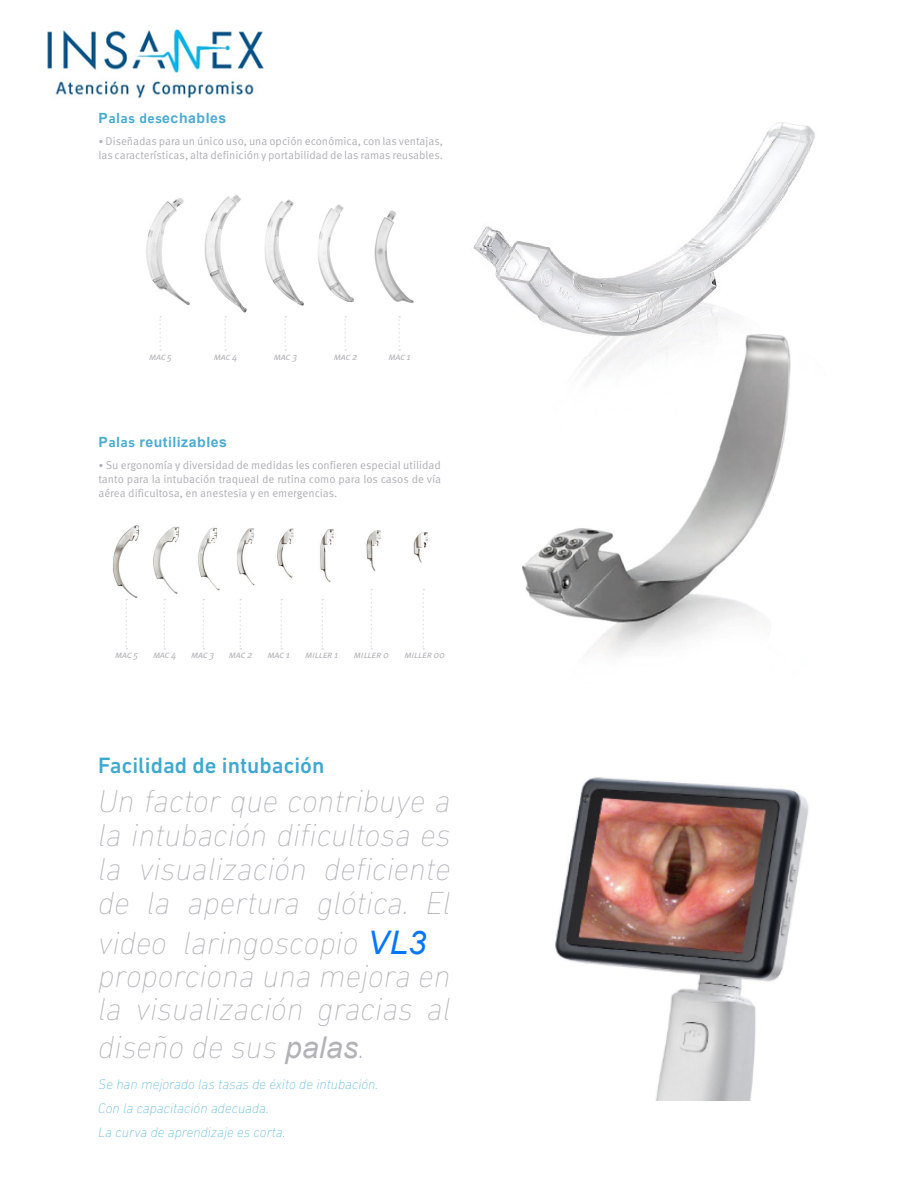
<style>
.page{position:relative;width:918px;height:1188px;background:#fff}
.page>*{position:absolute;margin:0;border:0;box-sizing:border-box;transform-origin:0 0}
.t1{font:italic 200 32.4px/33.9px "DIN Next LT Pro";color:#b0afb5;text-align:justify}
.t2{font:500 22.65px "DIN Next LT Pro";color:#3ea9d0}
.t3{font:italic 200 14.1px/24px "DIN Next LT Pro";color:#3ea9d0}
.t4{font:700 14.1px "Arial";letter-spacing:.025em;color:#4dacd1}
.t5{font:11.25px/14.1px "Meta Pro";color:#b0afb5}
.t6{font:italic 9.9px "Meta Pro";letter-spacing:-.03em;color:#b0afb5}
.s1{font-family:"DIN Next LT Pro";font-weight:500;color:#3ea9d0}
.s2{font-family:"DIN Next LT Pro";font-weight:500}
.s3{font-family:"Arial";font-weight:400;color:#0076ff}
.s4{font-family:"Arial";font-weight:400;font-size:30px;color:#b2b2b7}
</style>
<div class="page">
<img style="left:146px;top:195px;width:268px;height:123px">
<img style="left:112px;top:525px;width:316px;height:88px">
<img style="left:473px;top:122px;width:316px;height:236px">
<img style="left:789px;top:123px;width:26px;height:65px">
<img style="left:522px;top:448px;width:260px;height:207px">
<img style="left:712px;top:334px;width:79px;height:114px">
<svg style="left:159px;top:316px;width:2px;height:35px"></svg>
<svg style="left:224px;top:316px;width:2px;height:35px"></svg>
<svg style="left:284px;top:316px;width:2px;height:35px"></svg>
<svg style="left:344px;top:316px;width:2px;height:35px"></svg>
<svg style="left:398px;top:316px;width:2px;height:35px"></svg>
<svg style="left:126px;top:599px;width:1px;height:51px"></svg>
<svg style="left:164px;top:599px;width:1px;height:51px"></svg>
<svg style="left:203px;top:599px;width:1px;height:51px"></svg>
<svg style="left:240px;top:599px;width:1px;height:51px"></svg>
<svg style="left:281px;top:599px;width:1px;height:51px"></svg>
<svg style="left:322px;top:599px;width:1px;height:51px"></svg>
<svg style="left:371px;top:589px;width:1px;height:61px"></svg>
<svg style="left:423px;top:589px;width:1px;height:61px"></svg>
<img style="left:555px;top:777px;width:254px;height:324px">
<img style="left:47px;top:29px;width:217px;height:70px">
<p class="t4" style="left:98px;top:111px;width:130px">P<span class="s1">a</span>l<span class="s1">as des</span>echables</p>
<p class="t5" style="left:98px;top:134px;width:346px"><span class="s2">•</span> Diseñadas para un único uso, una opción económica, con las ventajas, las características, alta definición y portabilidad de las ramas reusables.</p>
<p class="t6" style="left:149px;top:351px;width:25px">mac 5</p>
<p class="t6" style="left:214px;top:351px;width:25px">mac 4</p>
<p class="t6" style="left:274px;top:351px;width:25px">mac 3</p>
<p class="t6" style="left:334px;top:351px;width:25px">mac 2</p>
<p class="t6" style="left:388px;top:351px;width:24px">mac 1</p>
<p class="t4" style="left:98px;top:435px;width:130px">P<span class="s1">a</span>l<span class="s1">as</span> reutilizables</p>
<p class="t5" style="left:98px;top:458px;width:344px;text-align:justify"><span class="s2">•</span> Su ergonomía y diversidad de medidas les confieren especial utilidad tanto para la intubación traqueal de rutina como para los casos de vía aérea dificultosa, en anestesia y en emergencias.</p>
<p class="t6" style="left:115px;top:649px;width:25px">mac 5</p>
<p class="t6" style="left:153px;top:649px;width:25px">mac 4</p>
<p class="t6" style="left:191px;top:649px;width:25px">mac 3</p>
<p class="t6" style="left:229px;top:649px;width:25px">mac 2</p>
<p class="t6" style="left:268px;top:649px;width:24px">mac 1</p>
<p class="t6" style="left:305px;top:649px;width:35px">miller 1</p>
<p class="t6" style="left:354px;top:649px;width:36px">miller 0</p>
<p class="t6" style="left:405px;top:649px;width:42px">miller 00</p>
<h2 class="t2" style="left:98px;top:757px;width:228px">Facilidad de intubación</h2>
<h1 class="t1" style="left:98px;top:787px;width:354px">Un factor que contribuye a la intubación dificultosa es la visualización deficiente de la apertura glótica. El</h1>
<h1 class="t1" style="left:98px;top:929px;width:354px;line-height:33.2px;text-align:left">video laringoscopio <span class="s3">VL3 </span>proporciona una mejora en la visualización gracias al</h1>
<h1 class="t1" style="left:98px;top:1033px;width:268px">diseño de sus <span class="s4">palas</span>.</h1>
<p class="t3" style="left:98px;top:1073px;width:282px">Se han mejorado las tasas de éxito de intubación.<br>Con la capacitación adecuada.<br>La curva de aprendizaje es corta.</p>
</div>
